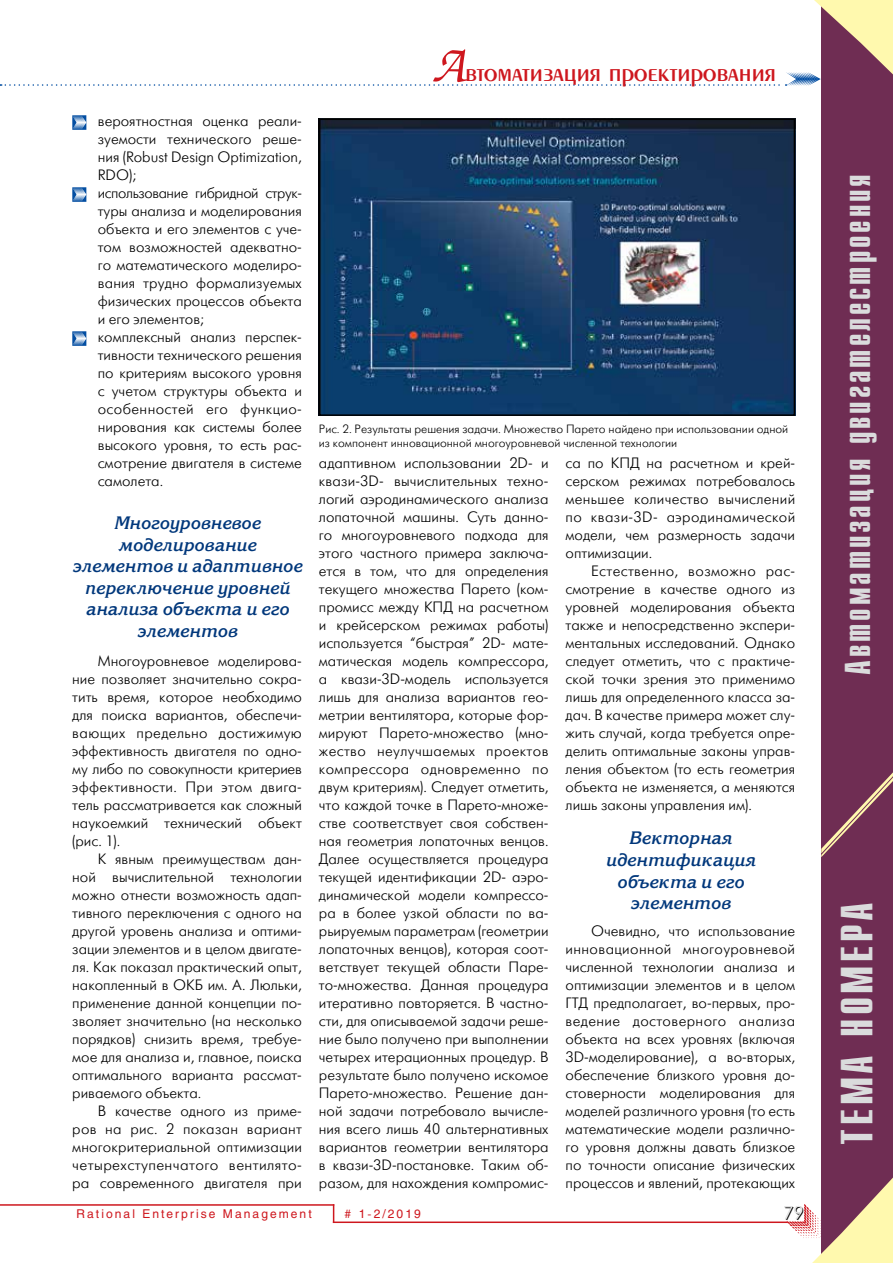
<style>
.page{position:relative;width:893px;height:1263px;background:#fff}
.page>*{position:absolute;margin:0;border:0;box-sizing:border-box;transform-origin:0 0}
.t1{font:700 45px "Compact C";letter-spacing:.08em;color:#dadbdc}
.t2{font:700 36px "Compact C";letter-spacing:.08em;color:#dadbdc}
.t3{font:27px "Penta Demi";color:#ce171e}
.t4{font:italic 700 18px/21.6px "Korinna C";color:#00377b;text-align:center}
.t5{font:18px "Futuris Shadow C";color:#000}
.t6{font:15px/18px "Futuris Light C";color:#000;text-align:justify}
.t7{font:12px/14.4px "Futuris Light C";color:#000}
.t8{font:12px "Helios";letter-spacing:.17em;color:#ce171e}
.s1{font-family:"Zapf Chancery C";font-size:54px}
</style>
<div class="page">
<hr style="left:0;top:1204px;width:334px;height:2px;background:#ce171e">
<svg style="left:333px;top:1206px;width:1px;height:15px"></svg>
<hr style="left:333px;top:1221px;width:455px;height:2px;background:#ce171e">
<svg style="left:72px;top:115px;width:14px;height:15px"></svg>
<svg style="left:72px;top:187px;width:14px;height:15px"></svg>
<svg style="left:72px;top:331px;width:14px;height:15px"></svg>
<div style="left:821px;top:0;width:72px;height:1263px;background:#6f2d53"></div>
<svg style="left:821px;top:772px;width:72px;height:85px"></svg>
<svg style="left:0;top:0;width:893px;height:86px"></svg>
<svg style="left:787px;top:1177px;width:106px;height:86px"></svg>
<img style="left:322px;top:121px;width:470px;height:292px">
<div style="left:319px;top:118px;width:476px;height:298px;border:2px solid #000"></div>
<p class="t6" style="left:98px;top:112px;width:206px;text-align:left">вероятностная оценка реали&shy;зуемости технического реше&shy;ния (Robust Design Optimization,<br>RDO);<br>использование гибридной струк&shy;туры анализа и моделирования объекта и его элементов с уче&shy;том возможностей адекватно&shy;го математического моделиро&shy;вания трудно формализуемых физических процессов объекта и его элементов;<br>комплексный анализ перспек&shy;тивности технического решения по критериям высокого уровня с учетом структуры объекта и особенностей его функцио&shy;нирования как системы более высокого уровня, то есть рас&shy;смотрение двигателя в системе самолета.</p>
<p class="t4" style="left:72px;top:513px;width:231px">Многоуровневое моделирование элементов и адаптивное переключение уровней анализа объекта и его элементов</p>
<p class="t6" style="left:72px;top:652px;width:231px;text-indent:26px">Многоуровневое моделирова&shy;ние позволяет значительно сокра&shy;тить время, которое необходимо для поиска вариантов, обеспечи&shy;вающих предельно достижимую эффективность двигателя по одно&shy;му либо по совокупности критериев эффективности. При этом двига&shy;тель рассматривается как сложный наукоемкий технический объект (рис. 1).</p>
<p class="t6" style="left:72px;top:850px;width:231px;text-indent:26px">К явным преимуществам дан&shy;ной вычислительной технологии можно отнести возможность адап&shy;тивного переключения с одного на другой уровень анализа и оптими&shy;зации элементов и в целом двигате&shy;ля. Как показал практический опыт, накопленный в ОКБ им. А. Люльки, применение данной концепции по&shy;зволяет значительно (на несколько порядков) снизить время, требуе&shy;мое для анализа и, главное, поиска оптимального варианта рассмат&shy;риваемого объекта.</p>
<p class="t6" style="left:72px;top:1102px;width:231px;text-indent:26px">В качестве одного из приме&shy;ров на рис. 2 показан вариант многокритериальной оптимизации четырехступенчатого вентилято&shy;ра современного двигателя при</p>
<h3 class="t3" style="left:432px;top:59px;width:346px"><span class="s1">А</span>втоматизация проектирования</h3>
<p class="t7" style="left:319px;top:422px;width:471px">Рис. 2. Результаты решения задачи. Множество Парето найдено при использовании одной из компонент инновационной многоуровневой численной технологии</p>
<p class="t6" style="left:319px;top:454px;width:231px">адаптивном использовании 2D- и квази-3D- вычислительных техно&shy;логий аэродинамического анализа лопаточной машины. Суть данно&shy;го многоуровневого подхода для этого частного примера заключа&shy;ется в том, что для определения текущего множества Парето (ком&shy;промисс между КПД на расчетном и крейсерском режимах работы) используется “быстрая” 2D- мате&shy;матическая модель компрессора, а квази-3D-модель используется лишь для анализа вариантов гео&shy;метрии вентилятора, которые фор&shy;мируют Парето-множество (мно&shy;жество неулучшаемых проектов компрессора одновременно по двум критериям). Следует отметить, что каждой точке в Парето-множе&shy;стве соответствует своя собствен&shy;ная геометрия лопаточных венцов.<br>Далее осуществляется процедура текущей идентификации 2D- аэро&shy;динамической модели компрессо&shy;ра в более узкой области по ва&shy;рьируемым параметрам (геометрии лопаточных венцов), которая соот&shy;ветствует текущей области Паре&shy;то-множества. Данная процедура итеративно повторяется. В частно&shy;сти, для описываемой задачи реше&shy;ние было получено при выполнении четырех итерационных процедур. В результате было получено искомое Парето-множество. Решение дан&shy;ной задачи потребовало вычисле&shy;ния всего лишь 40 альтернативных вариантов геометрии вентилятора в квази-3D-постановке. Таким об&shy;разом, для нахождения компромис-</p>
<p class="t6" style="left:566px;top:454px;width:231px">са по КПД на расчетном и крей&shy;серском режимах потребовалось меньшее количество вычислений по квази-3D- аэродинамической модели, чем размерность задачи оптимизации.</p>
<p class="t6" style="left:566px;top:562px;width:231px;text-indent:26px">Естественно, возможно рас&shy;смотрение в качестве одного из уровней моделирования объекта также и непосредственно экспери&shy;ментальных исследований. Однако следует отметить, что с практиче&shy;ской точки зрения это применимо лишь для определенного класса за&shy;дач. В качестве примера может слу&shy;жить случай, когда требуется опре&shy;делить оптимальные законы управ&shy;ления объектом (то есть геометрия объекта не изменяется, а меняются лишь законы управления им).</p>
<p class="t4" style="left:605px;top:828px;width:152px">Векторная идентификация объекта и его элементов</p>
<p class="t6" style="left:566px;top:922px;width:231px;text-indent:26px">Очевидно, что использование инновационной многоуровневой численной технологии анализа и оптимизации элементов и в целом ГТД предполагает, во-первых, про&shy;ведение достоверного анализа объекта на всех уровнях (включая 3D-моделирование), а во-вторых, обеспечение близкого уровня до&shy;стоверности моделирования для моделей различного уровня (то есть математические модели различно&shy;го уровня должны давать близкое по точности описание физических процессов и явлений, протекающих</p>
<p class="t8" style="left:77px;top:1207px;width:237px">Rational Enterprise Management</p>
<p class="t5" style="left:784px;top:1204px;width:21px">79</p>
<p class="t8" style="left:345px;top:1207px;width:78px"># 1-2/2019</p>
<h2 class="t2" style="left:840px;top:675px;width:502px;rotate:-90deg">Автоматизация двигателестроения</h2>
<h1 class="t1" style="left:835px;top:1144px;width:244px;rotate:-90deg">ТЕМА НОМЕРА</h1>
</div>
